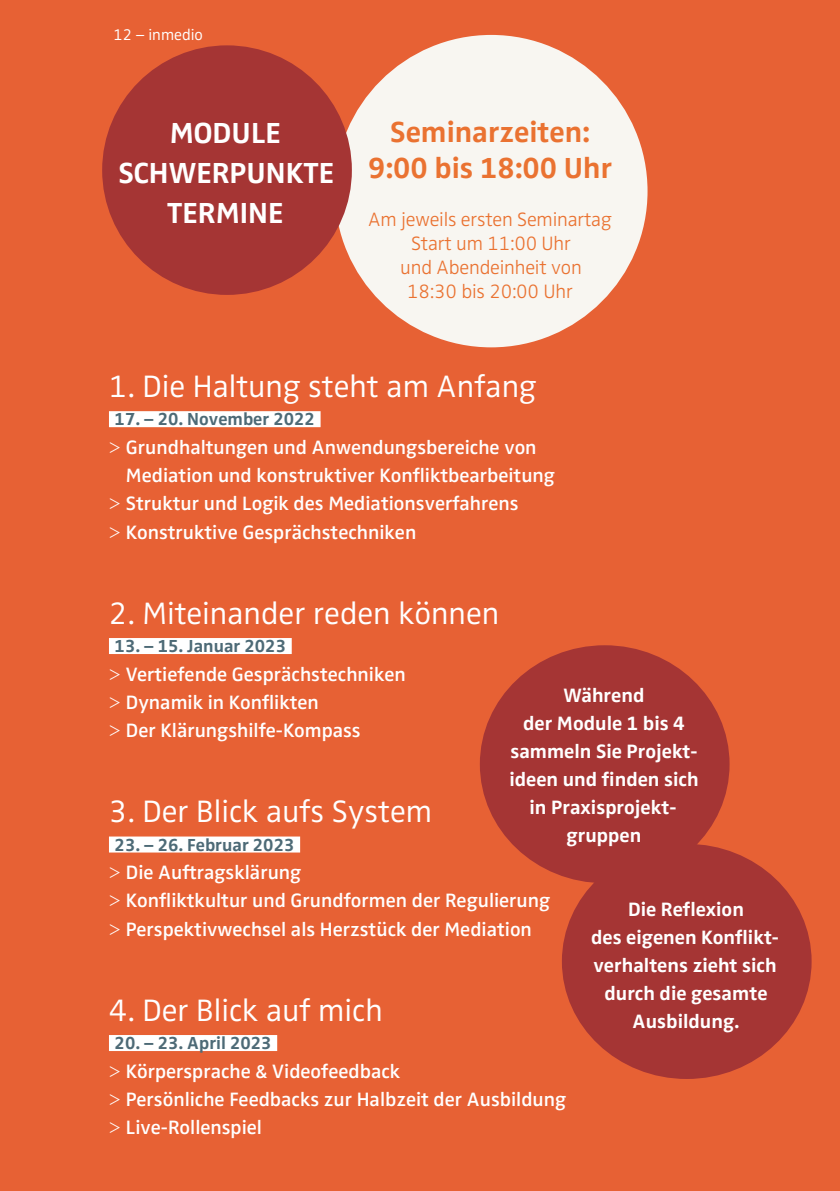
<style>
.page{position:relative;width:840px;height:1191px;background:#fff}
.page>*{position:absolute;margin:0;border:0;box-sizing:border-box;transform-origin:0 0}
.t1{font:32px "Zwo w 3";color:#fff}
.t2{font:30px/36px "Zwo w 6";color:#ea7231;text-align:center}
.t3{font:30px/40px "Zwo w 6";color:#fff;text-align:center}
.t4{font:20px/28.4px "Zwo w 5";color:#fff}
.t5{font:20px/28px "Zwo w 6";color:#fff;text-align:center}
.t6{font:20px/24px "Zwo w 2";letter-spacing:-.01em;color:#ea7231;text-align:center}
.t7{font:18px "Zwo w 6";color:#4d6a76}
.t8{font:16px "Zwo w 3";color:#fff}
.s1{font-family:"Zwo w 1"}
</style>
<div class="page">
<div style="left:0;top:0;width:839px;height:1191px;background:#e76134"></div>
<div style="left:479px;top:645px;width:250px;height:238px;background:#a53534;border-radius:50%"></div>
<div style="left:334px;top:35px;width:313px;height:312px;background:#f8f6f1;border-radius:50%"></div>
<div style="left:102px;top:45px;width:249px;height:250px;background:#a53534;border-radius:50%"></div>
<div style="left:109px;top:411px;width:211px;height:16px;background:#fff"></div>
<div style="left:109px;top:638px;width:182px;height:16px;background:#fff"></div>
<div style="left:109px;top:836px;width:191px;height:16px;background:#fff"></div>
<div style="left:109px;top:1035px;width:168px;height:16px;background:#fff"></div>
<div style="left:561px;top:844px;width:250px;height:235px;background:#a53534;border-radius:50%"></div>
<p class="t8" style="left:113px;top:25px;width:91px">12 – inmedio</p>
<h2 class="t3" style="left:118px;top:112px;width:217px">MODULE<br>SCHWERPUNKTE<br>TERMINE</h2>
<h2 class="t2" style="left:368px;top:114px;width:245px">Seminarzeiten:<br>9:00 bis 18:00 Uhr</h2>
<p class="t6" style="left:368px;top:207px;width:245px">Am jeweils ersten Seminartag<br>Start um 11:00 Uhr<br>und Abendeinheit von<br>18:30 bis 20:00 Uhr</p>
<h1 class="t1" style="left:109px;top:368px;width:429px">1. Die Haltung steht am Anfang</h1>
<p class="t7" style="left:115px;top:409px;width:202px">17. – 20. November 2022</p>
<p class="t4" style="left:109px;top:433px;width:429px"><span class="s1">&gt;</span> Grundhaltungen und Anwendungsbereiche von</p>
<p class="t4" style="left:126px;top:461px;width:430px">Mediation und konstruktiver Konfliktbearbeitung</p>
<p class="t4" style="left:109px;top:489px;width:411px"><span class="s1">&gt;</span> Struktur und Logik des Mediationsverfahrens</p>
<p class="t4" style="left:109px;top:518px;width:309px"><span class="s1">&gt;</span> Konstruktive Gesprächstechniken</p>
<h1 class="t1" style="left:109px;top:595px;width:391px">2. Miteinander reden können</h1>
<p class="t7" style="left:115px;top:635px;width:173px">13. – 15. Januar 2023</p>
<p class="t4" style="left:109px;top:659px;width:298px"><span class="s1">&gt;</span> Vertiefende Gesprächstechniken <span class="s1">&gt;</span> Dynamik in Konflikten<br><span class="s1">&gt;</span> Der Klärungshilfe-Kompass</p>
<p class="t5" style="left:509px;top:681px;width:190px">Während<br>der Module 1 bis 4 sammeln Sie Projekt&shy;ideen und finden sich in Praxisprojekt&shy;gruppen</p>
<h1 class="t1" style="left:109px;top:793px;width:324px">3. Der Blick aufs System</h1>
<p class="t7" style="left:115px;top:834px;width:181px">23. – 26. Februar 2023</p>
<p class="t4" style="left:109px;top:858px;width:442px"><span class="s1">&gt;</span> Die Auftragsklärung<br><span class="s1">&gt;</span> Konfliktkultur und Grundformen der Regulierung <span class="s1">&gt;</span> Perspektivwechsel als Herzstück der Mediation</p>
<p class="t5" style="left:590px;top:894px;width:189px">Die Reflexion<br>des eigenen Konflikt&shy;verhaltens zieht sich durch die gesamte<br>Ausbildung.</p>
<h1 class="t1" style="left:109px;top:991px;width:275px">4. Der Blick auf mich</h1>
<p class="t7" style="left:115px;top:1032px;width:158px">20. – 23. April 2023</p>
<p class="t4" style="left:109px;top:1056px;width:458px"><span class="s1">&gt;</span> Körpersprache &amp; Videofeedback<br><span class="s1">&gt;</span> Persönliche Feedbacks zur Halbzeit der Ausbildung <span class="s1">&gt;</span> Live-Rollenspiel</p>
</div>
